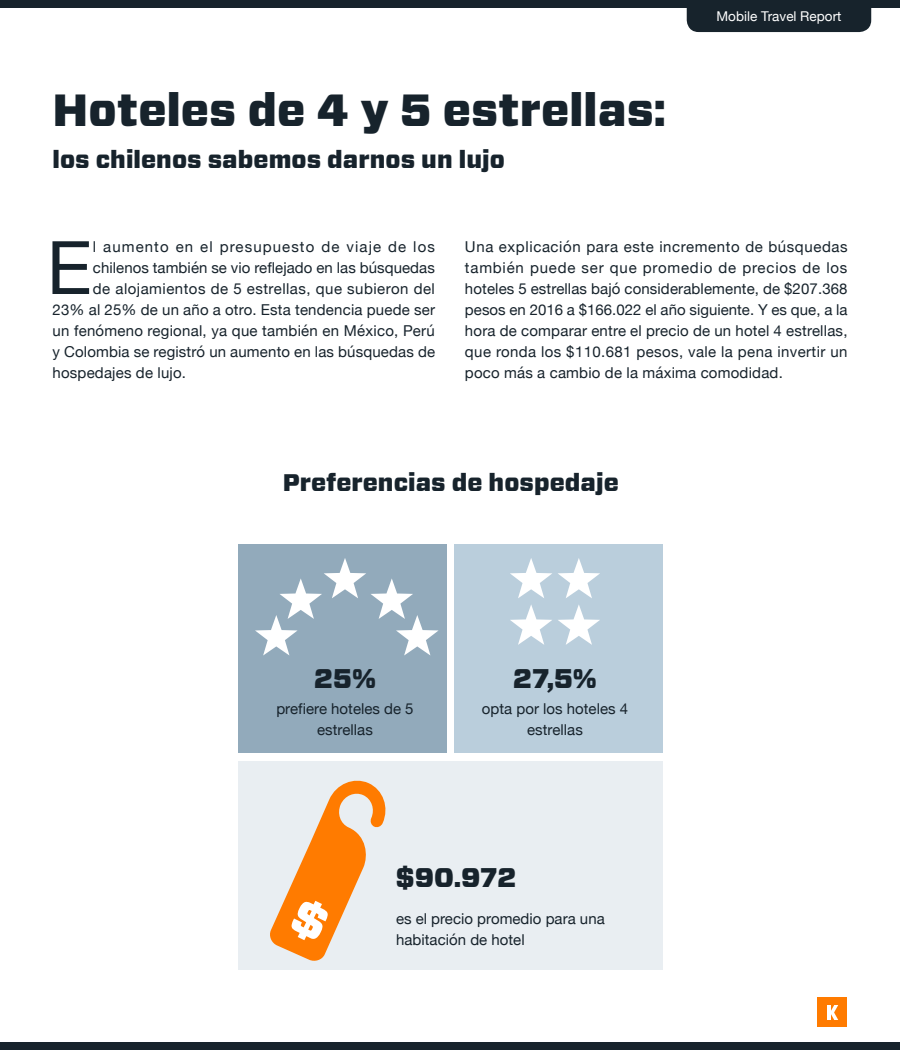
<style>
.page{position:relative;width:900px;height:1050px;background:#fff}
.page>*{position:absolute;margin:0;border:0;box-sizing:border-box;transform-origin:0 0}
.t1{font:73.8px "Helvetica Neue";color:#17232c}
.t2{font:900 45px "Forza";letter-spacing:.005em;color:#17232c}
.t3{font:900 27px "Forza";letter-spacing:.005em;color:#17232c}
.t4{font:900 24px "Forza";letter-spacing:.005em;color:#17232c}
.t5{font:15px/21px "Helvetica Neue";letter-spacing:.015em;color:#17232c;text-align:center}
.t6{font:15px "Helvetica Neue";letter-spacing:.075em;color:#17232c}
.t7{font:13.5px "Helvetica Neue";letter-spacing:.005em;color:#fff}
</style>
<div class="page">
<div style="left:687px;top:8px;width:184px;height:24px;background:#17232c"></div>
<div style="left:0;top:0;width:900px;height:8px;background:#17232c"></div>
<div style="left:0;top:1042px;width:900px;height:8px;background:#17232c"></div>
<div style="left:818px;top:998px;width:30px;height:30px;background:#ff7b00"></div>
<hr style="left:827px;top:1005px;width:3px;height:15px;background:#fff">
<svg style="left:830px;top:1005px;width:8px;height:15px"></svg>
<div style="left:239px;top:544px;width:208px;height:209px;background:#92aabb"></div>
<div style="left:239px;top:761px;width:424px;height:209px;background:#e9eef2"></div>
<div style="left:455px;top:544px;width:208px;height:209px;background:#bacedc"></div>
<svg style="left:270px;top:780px;width:116px;height:181px"></svg>
<svg style="left:510px;top:605px;width:42px;height:40px"></svg>
<svg style="left:558px;top:605px;width:42px;height:40px"></svg>
<svg style="left:510px;top:558px;width:42px;height:40px"></svg>
<svg style="left:558px;top:558px;width:42px;height:40px"></svg>
<svg style="left:255px;top:558px;width:184px;height:98px"></svg>
<h2 class="t2" style="left:52px;top:80px;width:614px">Hoteles de 4 y 5 estrellas:</h2>
<h3 class="t4" style="left:52px;top:143px;width:454px">los chilenos sabemos darnos un lujo</h3>
<p class="t7" style="left:716px;top:6px;width:127px">Mobile Travel Report</p>
<h1 class="t1" style="left:47px;top:215px;width:47px">E</h1>
<p class="t6" style="left:93px;top:236px;width:344px">l aumento en el presupuesto de viaje de los</p>
<p class="t5" style="left:93px;top:258px;width:343px">chilenos también se vio reflejado en las búsquedas</p>
<p class="t5" style="left:93px;top:279px;width:344px">de alojamientos de 5 estrellas, que subieron del</p>
<p class="t5" style="left:52px;top:300px;width:384px">23% al 25% de un año a otro. Esta tendencia puede ser</p>
<p class="t5" style="left:52px;top:321px;width:384px">un fenómeno regional, ya que también en México, Perú</p>
<p class="t5" style="left:52px;top:342px;width:384px">y Colombia se registró un aumento en las búsquedas de</p>
<p class="t5" style="left:52px;top:363px;width:135px">hospedajes de lujo.</p>
<p class="t5" style="left:465px;top:237px;width:384px;text-align:justify">Una explicación para este incremento de búsquedas también puede ser que promedio de precios de los hoteles 5 estrellas bajó considerablemente, de $207.368 pesos en 2016 a $166.022 el año siguiente. Y es que, a la hora de comparar entre el precio de un hotel 4 estrellas, que ronda los $110.681 pesos, vale la pena invertir un poco más a cambio de la máxima comodidad.</p>
<h3 class="t4" style="left:283px;top:466px;width:338px">Preferencias de hospedaje</h3>
<h3 class="t3" style="left:314px;top:660px;width:64px">25%</h3>
<h3 class="t3" style="left:513px;top:660px;width:85px">27,5%</h3>
<p class="t5" style="left:276px;top:699px;width:139px">prefiere hoteles de 5 estrellas</p>
<p class="t5" style="left:482px;top:699px;width:148px">opta por los hoteles 4 estrellas</p>
<h3 class="t3" style="left:396px;top:859px;width:122px">$90.972</h3>
<p class="t5" style="left:396px;top:909px;width:210px;text-align:left">es el precio promedio para una habitación de hotel</p>
</div>
